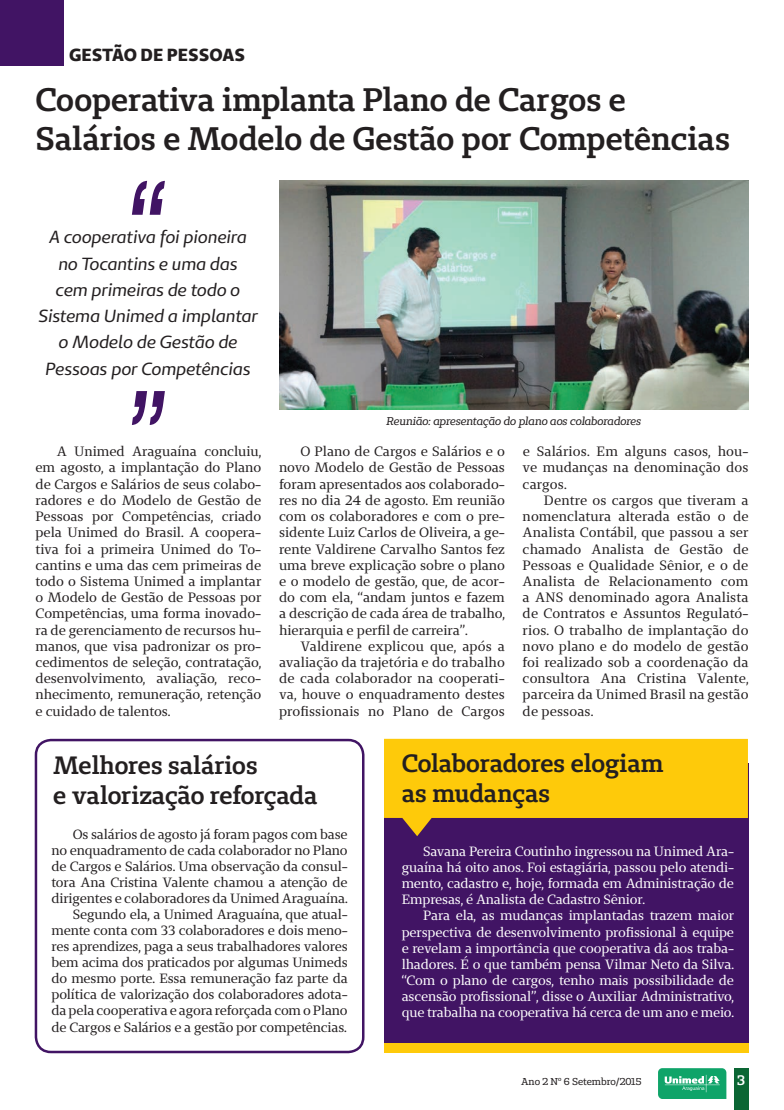
<style>
.page{position:relative;width:784px;height:1110px;background:#fff}
.page>*{position:absolute;margin:0;border:0;box-sizing:border-box;transform-origin:0 0}
.t1{font:600 32.5px/39px "Unimed Slab";letter-spacing:-.005em;color:#231f20}
.t2{font:600 25px/30px "Unimed Slab";letter-spacing:-.005em;color:#231f20}
.t3{font:italic 17.5px/26.2px "Unimed Sans";letter-spacing:-.01em;color:#231f20;text-align:center}
.t4{font:800 17.5px "Unimed Sans";color:#231f20}
.t5{font:600 13.75px "Unimed Slab";color:#fff}
.t6{font:13.5px/16.2px "Unimed Serif";letter-spacing:.005em;color:#231f20;text-align:justify}
.t7{font:13.38px/16px "Unimed Serif";letter-spacing:-.01em;color:#231f20;text-align:right}
.t8{font:13.38px/16px "Unimed Serif";letter-spacing:-.01em;color:#fff;text-align:justify}
.t9{font:italic 11.25px "Unimed Slab";letter-spacing:-.005em;color:#231f20}
.t10{font:10px "Unimed Slab";letter-spacing:-.005em;color:#231f20}
</style>
<div class="page">
<div style="left:733px;top:1067px;width:14px;height:42px;background:#0b6634"></div>
<svg style="left:658px;top:1068px;width:68px;height:30px;background:#30b07e"></svg>
<div style="left:0;top:0;width:64px;height:66px;background:#411464"></div>
<div style="left:35px;top:738px;width:329px;height:314px;border:2px solid #411464;border-radius:15px"></div>
<svg style="left:132px;top:181px;width:33px;height:34px"></svg>
<svg style="left:132px;top:391px;width:33px;height:34px"></svg>
<img style="left:279px;top:181px;width:469px;height:229px">
<div style="left:384px;top:763px;width:363px;height:289px;background:#411464"></div>
<svg style="left:384px;top:738px;width:363px;height:98px;fill:#feca0a"></svg>
<div style="left:384px;top:1042px;width:363px;height:10px;background:#feca0a"></div>
<p class="t4" style="left:69px;top:43px;width:177px">GESTÃO DE PESSOAS</p>
<h1 class="t1" style="left:35px;top:80px;width:695px">Cooperativa implanta Plano de Cargos e<br>Salários e Modelo de Gestão por Competências</h1>
<p class="t3" style="left:38px;top:224px;width:221px">A cooperativa foi pioneira no Tocantins e uma das<br>cem primeiras de todo o<br>Sistema Unimed a implantar o Modelo de Gestão de<br>Pessoas por Competências</p>
<p class="t9" style="left:386px;top:414px;width:256px">Reunião: apresentação do plano aos colaboradores</p>
<p class="t6" style="left:35px;top:443px;width:227px;text-indent:21px">A Unimed Araguaína concluiu, em agosto, a implantação do Plano de Cargos e Salários de seus colabo&shy;radores e do Modelo de Gestão de Pessoas por Competências, criado pela Unimed do Brasil. A coopera&shy;tiva foi a primeira Unimed do To&shy;cantins e uma das cem primeiras de todo o Sistema Unimed a implantar o Modelo de Gestão de Pessoas por Competências, uma forma inovado&shy;ra de gerenciamento de recursos hu&shy;manos, que visa padronizar os pro&shy;cedimentos de seleção, contratação, desenvolvimento, avaliação, reco&shy;nhecimento, remuneração, retenção e cuidado de talentos.</p>
<p class="t6" style="left:279px;top:443px;width:227px;text-indent:21px">O Plano de Cargos e Salários e o novo Modelo de Gestão de Pessoas foram apresentados aos colaborado&shy;res no dia 24 de agosto. Em reunião com os colaboradores e com o pre&shy;sidente Luiz Carlos de Oliveira, a ge&shy;rente Valdirene Carvalho Santos fez uma breve explicação sobre o plano e o modelo de gestão, que, de acor&shy;do com ela, “andam juntos e fazem a descrição de cada área de trabalho, hierarquia e perfil de carreira”.</p>
<p class="t6" style="left:279px;top:637px;width:227px;text-indent:21px">Valdirene explicou que, após a avaliação da trajetória e do trabalho de cada colaborador na cooperati&shy;va, houve o enquadramento destes profissionais no Plano de Cargos</p>
<p class="t6" style="left:522px;top:443px;width:227px">e Salários. Em alguns casos, hou&shy;ve mudanças na denominação dos cargos.</p>
<p class="t6" style="left:522px;top:491px;width:227px;text-indent:21px">Dentre os cargos que tiveram a nomenclatura alterada estão o de Analista Contábil, que passou a ser chamado Analista de Gestão de Pessoas e Qualidade Sênior, e o de Analista de Relacionamento com a ANS denominado agora Analista de Contratos e Assuntos Regulató&shy;rios. O trabalho de implantação do novo plano e do modelo de gestão foi realizado sob a coordenação da consultora Ana Cristina Valente, parceira da Unimed Brasil na gestão de pessoas.</p>
<h2 class="t2" style="left:53px;top:749px;width:266px">Melhores salários<br>e valorização reforçada</h2>
<p class="t7" style="left:51px;top:825px;width:297px">Os salários de agosto já foram pagos com base<br>no enquadramento de cada colaborador no Plano de Cargos e Salários. Uma observação da consul&shy;tora Ana Cristina Valente chamou a atenção de dirigentes e colaboradores da Unimed Araguaína.<br>Segundo ela, a Unimed Araguaína, que atual&shy;mente conta com 33 colaboradores e dois meno&shy;res aprendizes, paga a seus trabalhadores valores bem acima dos praticados por algumas Unimeds do mesmo porte. Essa remuneração faz parte da política de valorização dos colaboradores adota&shy;da pela cooperativa e agora reforçada com o Plano de Cargos e Salários e a gestão por competências.</p>
<h2 class="t2" style="left:401px;top:747px;width:263px">Colaboradores elogiam as mudanças</h2>
<p class="t8" style="left:401px;top:843px;width:333px;text-indent:21px">Savana Pereira Coutinho ingressou na Unimed Ara&shy;guaína há oito anos. Foi estagiária, passou pelo atendi&shy;mento, cadastro e, hoje, formada em Administração de Empresas, é Analista de Cadastro Sênior.</p>
<p class="t8" style="left:401px;top:907px;width:333px;text-indent:21px">Para ela, as mudanças implantadas trazem maior perspectiva de desenvolvimento profissional à equipe e revelam a importância que cooperativa dá aos traba&shy;lhadores. É o que também pensa Vilmar Neto da Silva. “Com o plano de cargos, tenho mais possibilidade de ascensão profissional”, disse o Auxiliar Administrativo, que trabalha na cooperativa há cerca de um ano e meio.</p>
<p class="t10" style="left:520px;top:1074px;width:122px">Ano 2 Nº 6 Setembro/2015</p>
<p class="t5" style="left:736px;top:1070px;width:9px">3</p>
</div>
